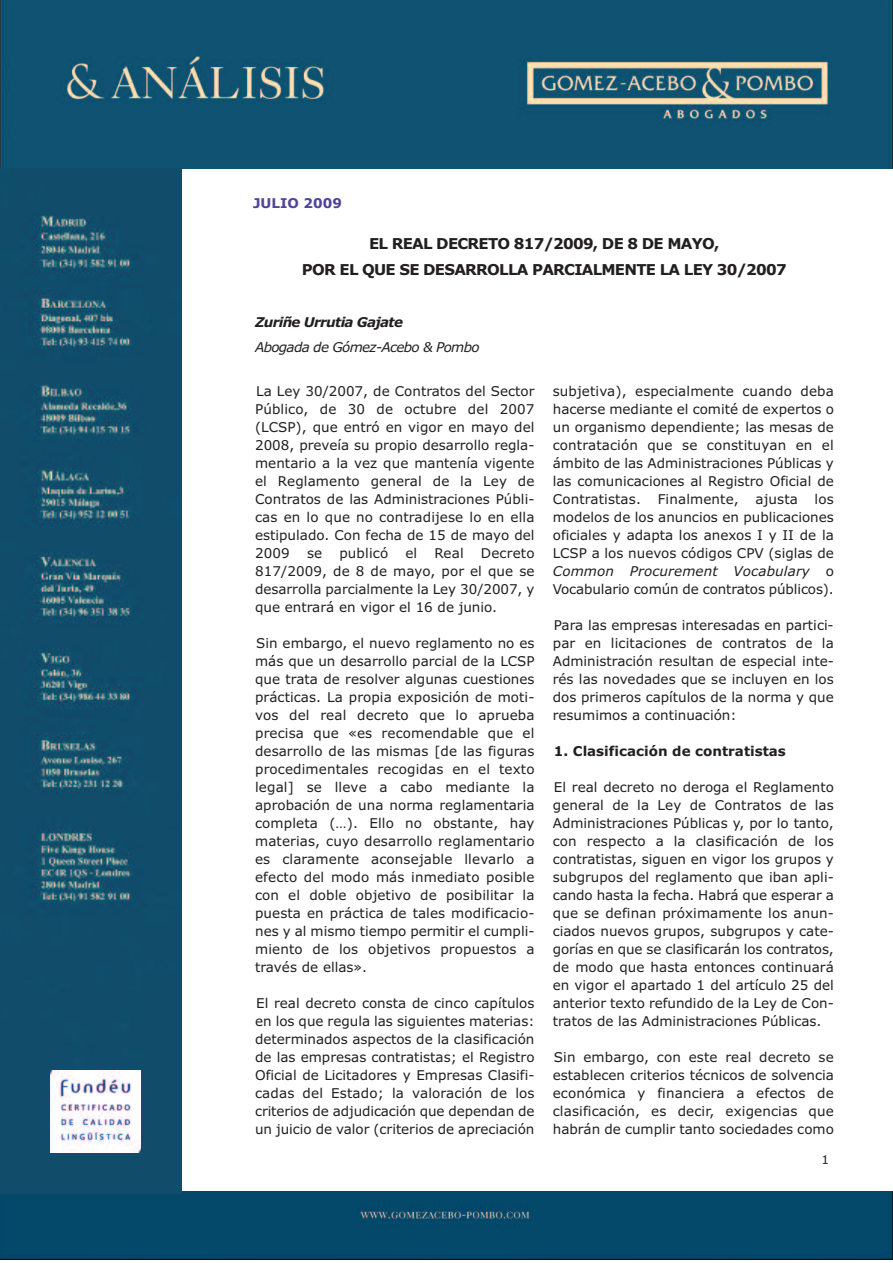
<style>
.page{position:relative;width:893px;height:1263px;background:#fff}
.page>*{position:absolute;margin:0;border:0;box-sizing:border-box;transform-origin:0 0}
.t1{font:700 15px/26px "Verdana";letter-spacing:-.05em;color:#231f20;text-align:center}
.t2{font:13.5px/18px "Verdana";color:#231f20;text-align:justify}
.t3{font:700 13.5px "Verdana";color:#231f20}
.t4{font:italic 13.5px "Verdana";letter-spacing:-.05em;color:#231f20}
.t5{font:italic 700 13.5px "Verdana";letter-spacing:-.05em;color:#231f20}
.t6{font:700 13.5px "Verdana";color:#4e449c}
.t7{font:12px "Verdana";color:#231f20}
.s1{font-style:italic}
</style>
<div class="page">
<svg style="left:0;top:1259px;width:893px;height:1px"></svg>
<div style="left:0;top:1191px;width:893px;height:68px;background:#04496a"></div>
<img style="left:0;top:0;width:893px;height:168px">
<img style="left:0;top:169px;width:182px;height:1025px">
<img style="left:50px;top:1070px;width:90px;height:82px">
<p class="t6" style="left:253px;top:196px;width:90px">JULIO 2009</p>
<p class="t1" style="left:302px;top:231px;width:486px">EL REAL DECRETO 817/2009, DE 8 DE MAYO,<br>POR EL QUE SE DESARROLLA PARCIALMENTE LA LEY 30/2007</p>
<p class="t5" style="left:255px;top:314px;width:149px">Zuriñe Urrutia Gajate</p>
<p class="t4" style="left:255px;top:340px;width:226px">Abogada de Gómez-Acebo &amp; Pombo</p>
<p class="t2" style="left:255px;top:382px;width:281px">La Ley 30/2007, de Contratos del Sector Público, de 30 de octubre del 2007 (LCSP), que entró en vigor en mayo del 2008, preveía su propio desarrollo regla&shy;mentario a la vez que mantenía vigente el Reglamento general de la Ley de Contratos de las Administraciones Públi&shy;cas en lo que no contradijese lo en ella estipulado. Con fecha de 15 de mayo del 2009</p>
<p class="t2" style="left:307px;top:544px;width:17px">se</p>
<p class="t2" style="left:339px;top:544px;width:50px">publicó</p>
<p class="t2" style="left:405px;top:544px;width:13px">el</p>
<p class="t2" style="left:434px;top:544px;width:31px">Real</p>
<p class="t2" style="left:255px;top:544px;width:281px;text-indent:226px">Decreto 817/2009, de 8 de mayo, por el que se desarrolla parcialmente la Ley 30/2007, y que entrará en vigor el 16 de junio.</p>
<p class="t2" style="left:255px;top:634px;width:281px">Sin embargo, el nuevo reglamento no es más que un desarrollo parcial de la LCSP que trata de resolver algunas cuestiones prácticas. La propia exposición de moti&shy;vos del real decreto que lo aprueba precisa que «es recomendable que el desarrollo de las mismas [de las figuras procedimentales recogidas en el texto legal] se lleve a cabo mediante la aprobación de una norma reglamentaria completa (…). Ello no obstante, hay materias, cuyo desarrollo reglamentario es claramente aconsejable llevarlo a efecto del modo más inmediato posible con el doble objetivo de posibilitar la puesta en práctica de tales modificacio&shy;nes y al mismo tiempo permitir el cumpli&shy;miento de los objetivos propuestos a través de ellas».</p>
<p class="t2" style="left:255px;top:994px;width:281px">El real decreto consta de cinco capítulos en los que regula las siguientes materias: determinados aspectos de la clasificación de las empresas contratistas; el Registro Oficial de Licitadores y Empresas Clasifi&shy;cadas del Estado; la valoración de los criterios de adjudicación que dependan de un juicio de valor (criterios de apreciación</p>
<p class="t2" style="left:553px;top:382px;width:283px">subjetiva), especialmente cuando deba hacerse mediante el comité de expertos o un organismo dependiente; las mesas de contratación que se constituyan en el ámbito de las Administraciones Públicas y las comunicaciones al Registro Oficial de Contratistas. Finalmente, ajusta los modelos de los anuncios en publicaciones oficiales y adapta los anexos I y II de la LCSP a los nuevos códigos CPV (siglas de <span class="s1">Common Procurement Vocabulary</span> o Vocabulario común de contratos públicos).</p>
<p class="t2" style="left:553px;top:616px;width:283px">Para las empresas interesadas en partici&shy;par en licitaciones de contratos de la Administración resultan de especial inte&shy;rés las novedades que se incluyen en los dos primeros capítulos de la norma y que resumimos a continuación:</p>
<p class="t3" style="left:554px;top:743px;width:234px">1. Clasificación de contratistas</p>
<p class="t2" style="left:553px;top:778px;width:283px">El real decreto no deroga el Reglamento general de la Ley de Contratos de las Administraciones Públicas y, por lo tanto, con respecto a la clasificación de los contratistas, siguen en vigor los grupos y subgrupos del reglamento que iban apli&shy;cando hasta la fecha. Habrá que esperar a que se definan próximamente los anun&shy;ciados nuevos grupos, subgrupos y cate&shy;gorías en que se clasificarán los contratos, de modo que hasta entonces continuará en vigor el apartado 1 del artículo 25 del anterior texto refundido de la Ley de Con&shy;tratos de las Administraciones Públicas.</p>
<p class="t2" style="left:553px;top:1048px;width:283px">Sin embargo, con este real decreto se establecen criterios técnicos de solvencia económica y financiera a efectos de clasificación, es decir, exigencias que habrán de cumplir tanto sociedades como</p>
<p class="t7" style="left:822px;top:1153px;width:9px">1</p>
</div>
